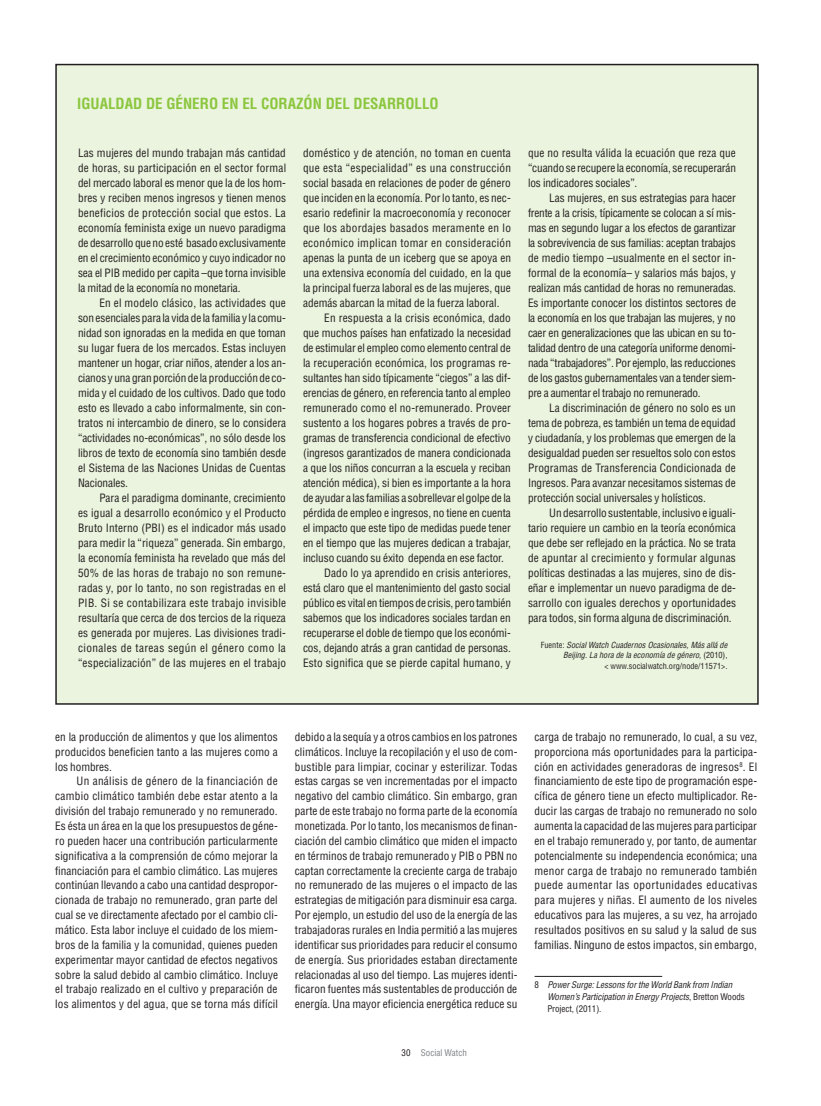
<style>
.page{position:relative;width:821px;height:1106px;background:#fff}
.page>*{position:absolute;margin:0;border:0;box-sizing:border-box;transform-origin:0 0}
.t1{font:700 condensed 15px "Helvetica";color:#8bc63e}
.t2{font:condensed 11.25px/15px "Helvetica";letter-spacing:-.01em;color:#231f20;text-align:justify}
.t3{font:condensed 11.25px "Helvetica";letter-spacing:.01em;color:#231f20}
.t4{font:condensed 11.25px "Helvetica";letter-spacing:.015em;color:#231f20}
.t5{font:italic condensed 9px/12px "Helvetica";letter-spacing:-.01em;color:#231f20}
.t6{font:condensed 9px "Helvetica";color:#808285}
.t7{font:italic condensed 8.25px/10.5px "Helvetica";color:#231f20;text-align:right}
.s1{font-style:normal}
.s2{color:#231f20}
</style>
<div class="page">
<hr style="left:534px;top:976px;width:128px;height:1px;background:#231f20">
<div style="left:56px;top:65px;width:702px;height:639px;background:#ebf4de"></div>
<h1 class="t1" style="left:77px;top:94px;width:337px">IGUALDAD DE GÉNERO EN EL CORAZÓN DEL DESARROLLO</h1>
<p class="t2" style="left:78px;top:145px;width:210px">Las mujeres del mundo trabajan más cantidad de horas, su participación en el sector formal del mercado laboral es menor que la de los hom&shy;bres y reciben menos ingresos y tienen menos beneficios de protección social que estos. La economía feminista exige un nuevo paradigma de desarrollo que no esté basado exclusivamente en el crecimiento económico y cuyo indicador no sea el PIB medido per capita –que torna invisible la mitad de la economía no monetaria.</p>
<p class="t2" style="left:78px;top:295px;width:209px;text-indent:21px">En el modelo clásico, las actividades que son esenciales para la vida de la familia y la comu&shy;nidad son ignoradas en la medida en que toman su lugar fuera de los mercados. Estas incluyen mantener un hogar, criar niños, atender a los an&shy;cianos y una gran porción de la producción de co&shy;mida y el cuidado de los cultivos. Dado que todo esto es llevado a cabo informalmente, sin con&shy;tratos ni intercambio de dinero, se lo considera “actividades no-económicas”, no sólo desde los libros de texto de economía sino también desde el Sistema de las Naciones Unidas de Cuentas Nacionales.</p>
<p class="t2" style="left:78px;top:490px;width:210px;text-indent:21px">Para el paradigma dominante, crecimiento es igual a desarrollo económico y el Producto Bruto Interno (PBI) es el indicador más usado para medir la “riqueza” generada. Sin embargo, la economía feminista ha revelado que más del 50% de las horas de trabajo no son remune&shy;radas y, por lo tanto, no son registradas en el PIB. Si se contabilizara este trabajo invisible resultaría que cerca de dos tercios de la riqueza es generada por mujeres. Las divisiones tradi&shy;cionales de tareas según el género como la “especialización” de las mujeres en el trabajo</p>
<p class="t2" style="left:303px;top:145px;width:210px">doméstico y de atención, no toman en cuenta que esta “especialidad” es una construcción social basada en relaciones de poder de género que inciden en la economía. Por lo tanto, es nec&shy;esario redefinir la macroeconomía y reconocer que los abordajes basados meramente en lo económico implican tomar en consideración apenas la punta de un iceberg que se apoya en una extensiva economía del cuidado, en la que la principal fuerza laboral es de las mujeres, que además abarcan la mitad de la fuerza laboral.</p>
<p class="t4" style="left:324px;top:311px;width:188px">En respuesta a la crisis económica, dado</p>
<p class="t2" style="left:303px;top:325px;width:209px">que muchos países han enfatizado la necesidad</p>
<p class="t2" style="left:303px;top:340px;width:209px">de estimular el empleo como elemento central de</p>
<p class="t3" style="left:303px;top:356px;width:209px">la recuperación económica, los programas re-</p>
<p class="t2" style="left:303px;top:370px;width:209px">sultantes han sido típicamente “ciegos” a las dif-</p>
<p class="t2" style="left:303px;top:385px;width:209px">erencias de género, en referencia tanto al empleo</p>
<p class="t3" style="left:303px;top:401px;width:209px">remunerado como el no-remunerado. Proveer</p>
<p class="t2" style="left:303px;top:415px;width:209px">sustento a los hogares pobres a través de pro-</p>
<p class="t2" style="left:303px;top:430px;width:209px">gramas de transferencia condicional de efectivo</p>
<p class="t2" style="left:303px;top:445px;width:209px">(ingresos garantizados de manera condicionada</p>
<p class="t2" style="left:303px;top:460px;width:209px">a que los niños concurran a la escuela y reciban</p>
<p class="t2" style="left:303px;top:475px;width:209px">atención médica), si bien es importante a la hora</p>
<p class="t2" style="left:303px;top:490px;width:209px">de ayudar a las familias a sobrellevar el golpe de la</p>
<p class="t2" style="left:303px;top:505px;width:209px">pérdida de empleo e ingresos, no tiene en cuenta</p>
<p class="t2" style="left:303px;top:520px;width:209px">el impacto que este tipo de medidas puede tener</p>
<p class="t2" style="left:303px;top:535px;width:209px">en el tiempo que las mujeres dedican a trabajar,</p>
<p class="t2" style="left:303px;top:550px;width:202px">incluso cuando su éxito dependa en ese factor.</p>
<p class="t2" style="left:324px;top:565px;width:188px">Dado lo ya aprendido en crisis anteriores,</p>
<p class="t2" style="left:303px;top:580px;width:209px">está claro que el mantenimiento del gasto social</p>
<p class="t2" style="left:303px;top:595px;width:210px">público es vital en tiempos de crisis, pero también</p>
<p class="t2" style="left:303px;top:610px;width:209px">sabemos que los indicadores sociales tardan en</p>
<p class="t2" style="left:303px;top:625px;width:209px">recuperarse el doble de tiempo que los económi-</p>
<p class="t2" style="left:303px;top:640px;width:209px">cos, dejando atrás a gran cantidad de personas.</p>
<p class="t3" style="left:303px;top:656px;width:209px">Esto significa que se pierde capital humano, y</p>
<p class="t2" style="left:528px;top:145px;width:210px">que no resulta válida la ecuación que reza que “cuando se recupere la economía, se recuperarán los indicadores sociales”.</p>
<p class="t2" style="left:528px;top:190px;width:210px;text-indent:21px">Las mujeres, en sus estrategias para hacer frente a la crisis, típicamente se colocan a sí mis&shy;mas en segundo lugar a los efectos de garantizar la sobrevivencia de sus familias: aceptan trabajos de medio tiempo –usualmente en el sector in&shy;formal de la economía– y salarios más bajos, y realizan más cantidad de horas no remuneradas.<br>Es importante conocer los distintos sectores de la economía en los que trabajan las mujeres, y no caer en generalizaciones que las ubican en su to&shy;talidad dentro de una categoría uniforme denomi&shy;nada “trabajadores”. Por ejemplo, las reducciones de los gastos gubernamentales van a tender siem&shy;pre a aumentar el trabajo no remunerado.</p>
<p class="t2" style="left:528px;top:400px;width:209px;text-indent:21px">La discriminación de género no solo es un tema de pobreza, es también un tema de equidad y ciudadanía, y los problemas que emergen de la desigualdad pueden ser resueltos solo con estos Programas de Transferencia Condicionada de Ingresos. Para avanzar necesitamos sistemas de protección social universales y holísticos.</p>
<p class="t2" style="left:528px;top:505px;width:210px;text-indent:21px">Un desarrollo sustentable, inclusivo e iguali&shy;tario requiere un cambio en la teoría económica que debe ser reflejado en la práctica. No se trata de apuntar al crecimiento y formular algunas políticas destinadas a las mujeres, sino de dis&shy;eñar e implementar un nuevo paradigma de de&shy;sarrollo con iguales derechos y oportunidades para todos, sin forma alguna de discriminación.</p>
<p class="t7" style="left:541px;top:639px;width:188px"><span class="s1">Fuente:</span> Social Watch Cuadernos Ocasionales, Más allá de<br>Beijing. La hora de la economía de género, <span class="s1">(2010),<br>&lt; www.socialwatch.org/node/11571&gt;.</span></p>
<p class="t2" style="left:55px;top:729px;width:224px">en la producción de alimentos y que los alimentos producidos beneficien tanto a las mujeres como a los hombres.</p>
<p class="t2" style="left:55px;top:773px;width:224px;text-indent:21px">Un análisis de género de la financiación de cambio climático también debe estar atento a la división del trabajo remunerado y no remunerado.<br>Es ésta un área en la que los presupuestos de géne&shy;ro pueden hacer una contribución particularmente significativa a la comprensión de cómo mejorar la financiación para el cambio climático. Las mujeres continúan llevando a cabo una cantidad despropor&shy;cionada de trabajo no remunerado, gran parte del cual se ve directamente afectado por el cambio cli&shy;mático. Esta labor incluye el cuidado de los miem&shy;bros de la familia y la comunidad, quienes pueden experimentar mayor cantidad de efectos negativos sobre la salud debido al cambio climático. Incluye el trabajo realizado en el cultivo y preparación de los alimentos y del agua, que se torna más difícil</p>
<p class="t2" style="left:295px;top:729px;width:224px">debido a la sequía y a otros cambios en los patrones climáticos. Incluye la recopilación y el uso de com&shy;bustible para limpiar, cocinar y esterilizar. Todas estas cargas se ven incrementadas por el impacto negativo del cambio climático. Sin embargo, gran parte de este trabajo no forma parte de la economía monetizada. Por lo tanto, los mecanismos de finan&shy;ciación del cambio climático que miden el impacto en términos de trabajo remunerado y PIB o PBN no captan correctamente la creciente carga de trabajo no remunerado de las mujeres o el impacto de las estrategias de mitigación para disminuir esa carga.<br>Por ejemplo, un estudio del uso de la energía de las trabajadoras rurales en India permitió a las mujeres identificar sus prioridades para reducir el consumo de energía. Sus prioridades estaban directamente relacionadas al uso del tiempo. Las mujeres identi&shy;ficaron fuentes más sustentables de producción de energía. Una mayor eficiencia energética reduce su</p>
<p class="t2" style="left:534px;top:729px;width:224px">carga de trabajo no remunerado, lo cual, a su vez, proporciona más oportunidades para la participa&shy;ción en actividades generadoras de ingresos<sup>8</sup>. El financiamiento de este tipo de programación espe&shy;cífica de género tiene un efecto multiplicador. Re&shy;ducir las cargas de trabajo no remunerado no solo aumenta la capacidad de las mujeres para participar en el trabajo remunerado y, por tanto, de aumentar potencialmente su independencia económica; una menor carga de trabajo no remunerado también puede aumentar las oportunidades educativas para mujeres y niñas. El aumento de los niveles educativos para las mujeres, a su vez, ha arrojado resultados positivos en su salud y la salud de sus familias. Ninguno de estos impactos, sin embargo,</p>
<p class="t5" style="left:547px;top:979px;width:199px;text-indent:-13px"><span class="s1">8</span> Power Surge: Lessons for the World Bank from Indian<br>Women’s Participation in Energy Projects<span class="s1">, Bretton Woods<br>Project, (2011).</span></p>
<p class="t6" style="left:401px;top:1047px;width:67px"><span class="s2">30</span> Social Watch</p>
</div>
